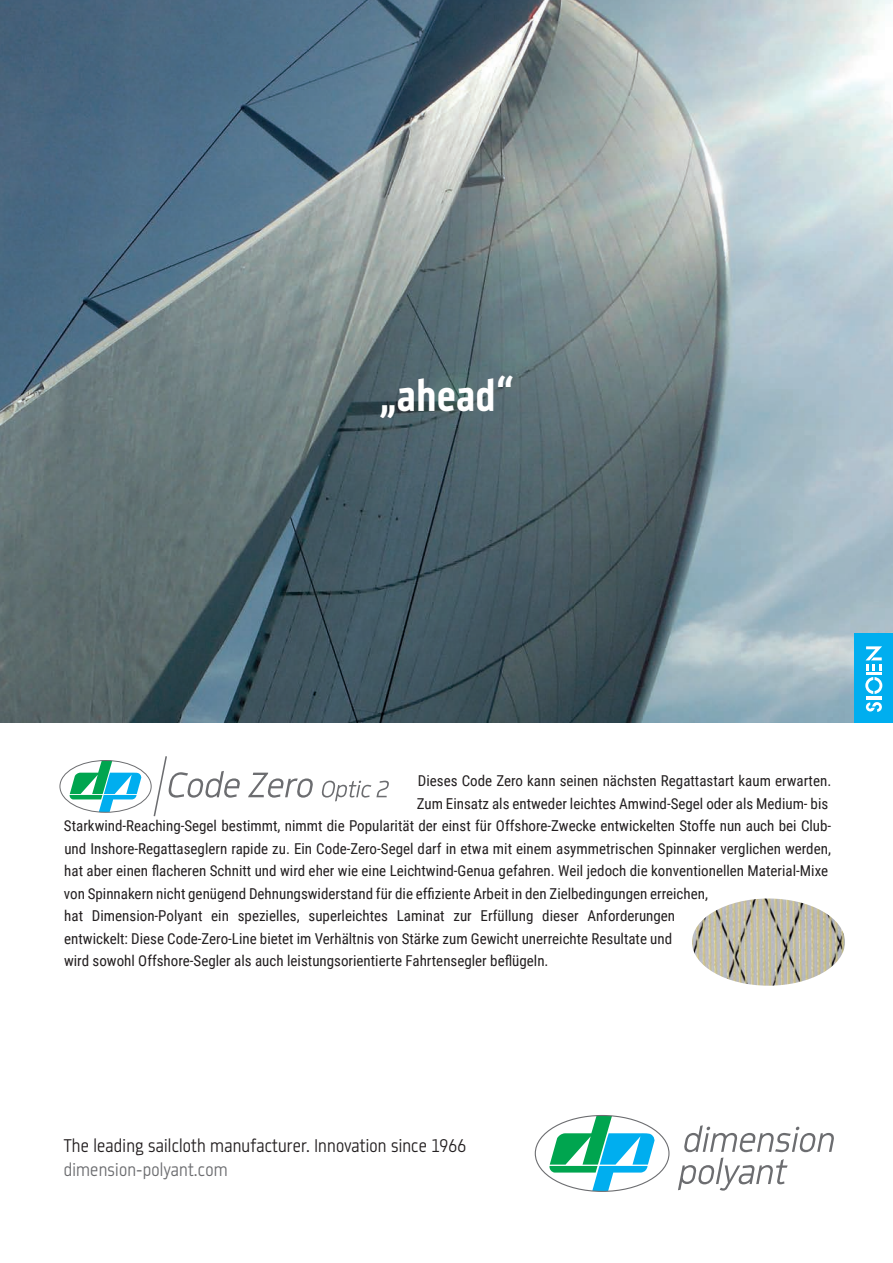
<style>
.page{position:relative;width:893px;height:1263px;background:#fff}
.page>*{position:absolute;margin:0;border:0;box-sizing:border-box;transform-origin:0 0}
.t1{font:700 46.5px "Metroflex Narrow";color:#fff}
.t2{font:300 19.5px "Metroflex Narrow";letter-spacing:.01em;color:#231f20}
.t3{font:300 19.5px "Metroflex Narrow";letter-spacing:.01em;color:#6c6d70}
.t4{font:15px "Roboto Condensed";color:#231f20}
.s1{font-family:"Roboto";font-weight:500}
</style>
<div class="page">
<img style="left:0;top:0;width:893px;height:723px">
<svg style="left:549px;top:1115px;width:106px;height:76px"></svg>
<svg style="left:678px;top:1125px;width:156px;height:65px"></svg>
<div style="left:855px;top:634px;width:38px;height:89px;background:#00aeef"></div>
<svg style="left:866px;top:702px;width:16px;height:10px"></svg>
<svg style="left:865px;top:677px;width:17px;height:17px"></svg>
<hr style="left:866px;top:696px;width:16px;height:3px;background:#fff">
<hr style="left:866px;top:672px;width:16px;height:3px;background:#fff">
<svg style="left:865px;top:646px;width:17px;height:25px"></svg>
<img style="left:692px;top:898px;width:153px;height:88px">
<svg style="left:153px;top:756px;width:236px;height:61px"></svg>
<svg style="left:70px;top:760px;width:72px;height:52px"></svg>
<div style="left:60px;top:760px;width:92px;height:53px;border:1px solid #6c6d70;border-radius:50%"></div>
<h1 class="t1" style="left:379px;top:369px;width:136px"><span class="s1">„</span>ahead<span class="s1">“</span></h1>
<p class="t4" style="left:418px;top:770px;width:415px">Dieses Code Zero kann seinen nächsten Regattastart kaum erwarten.</p>
<p class="t4" style="left:417px;top:793px;width:413px">Zum Einsatz als entweder leichtes Amwind-Segel oder als Medium- bis</p>
<p class="t4" style="left:64px;top:815px;width:769px">Starkwind-Reaching-Segel bestimmt, nimmt die Popularität der einst für Offshore-Zwecke entwickelten Stoffe nun auch bei Club-</p>
<p class="t4" style="left:64px;top:838px;width:768px">und Inshore-Regattaseglern rapide zu. Ein Code-Zero-Segel darf in etwa mit einem asymmetrischen Spinnaker verglichen werden,</p>
<p class="t4" style="left:64px;top:860px;width:765px">hat aber einen flacheren Schnitt und wird eher wie eine Leichtwind-Genua gefahren. Weil jedoch die konventionellen Material-Mixe</p>
<p class="t4" style="left:64px;top:883px;width:645px">von Spinnakern nicht genügend Dehnungswiderstand für die effiziente Arbeit in den Zielbedingungen erreichen,</p>
<p class="t4" style="left:64px;top:905px;width:612px">hat Dimension-Polyant ein spezielles, superleichtes Laminat zur Erfüllung dieser Anforderungen</p>
<p class="t4" style="left:64px;top:928px;width:609px">entwickelt: Diese Code-Zero-Line bietet im Verhältnis von Stärke zum Gewicht unerreichte Resultate und</p>
<p class="t4" style="left:64px;top:950px;width:486px">wird sowohl Offshore-Segler als auch leistungsorientierte Fahrtensegler beflügeln.</p>
<h2 class="t2" style="left:64px;top:1134px;width:404px">The leading sailcloth manufacturer. Innovation since 1966</h2>
<h2 class="t3" style="left:64px;top:1158px;width:165px">dimension-polyant.com</h2>
</div>
